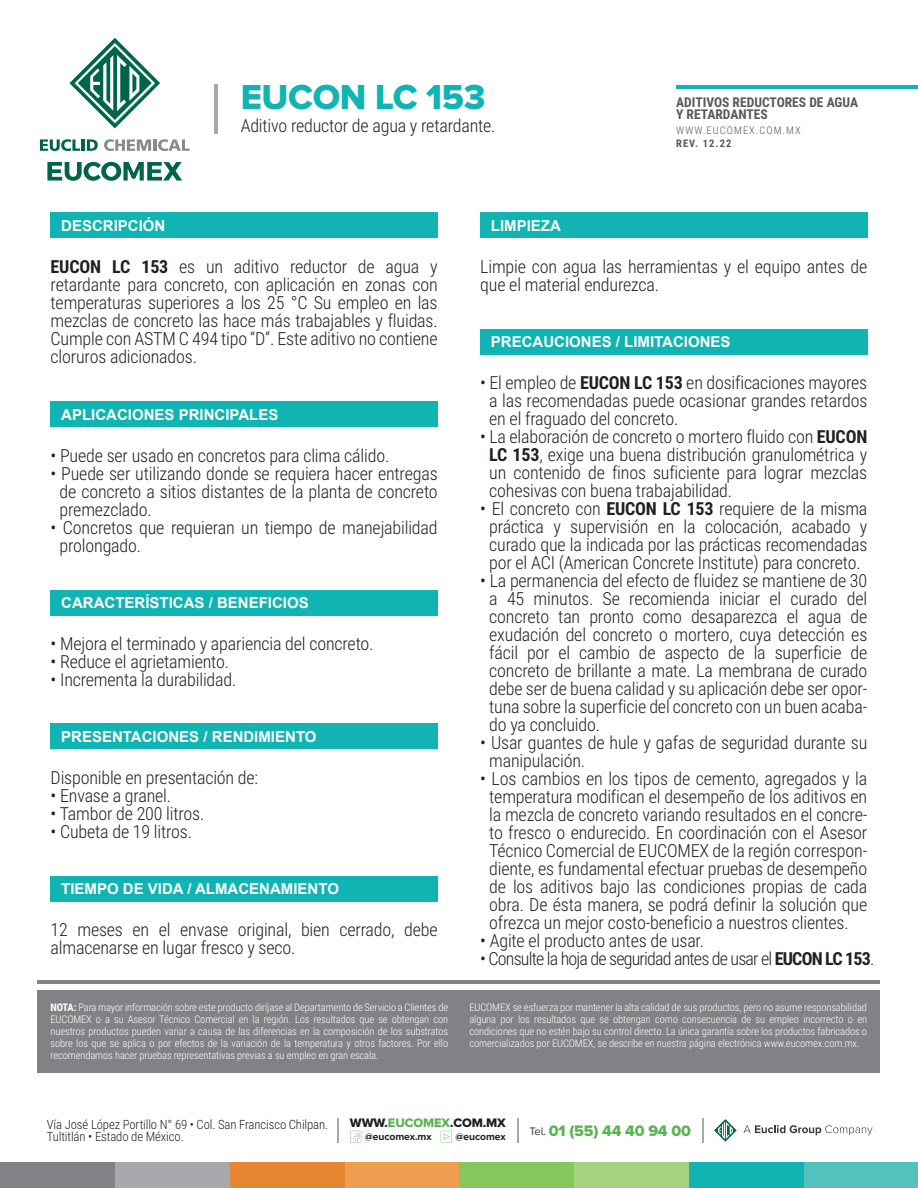
<style>
.page{position:relative;width:918px;height:1188px;background:#fff}
.page>*{position:absolute;margin:0;border:0;box-sizing:border-box;transform-origin:0 0}
.t1{font:36px "Proxima Nova A Extrabld";letter-spacing:-.01em;color:#10b5b3}
.t2{font:300 18px/18px "Roboto Condensed";letter-spacing:-.01em;color:#231f20;text-align:justify}
.t3{font:300 18px "Roboto Condensed";letter-spacing:-.045em;color:#231f20}
.t4{font:15.75px "Proxima Nova A Extrabld";letter-spacing:-.01em;color:#5ab453}
.t5{font:700 15px "Arial";color:#fff}
.t6{font:700 13.5px/12.8px "Roboto Condensed";color:#575a5b}
.t7{font:300 12.75px/12.8px "Roboto Condensed";letter-spacing:-.01em;color:#231f20}
.t8{font:12.75px "Proxima Nova A Extrabld";letter-spacing:-.01em;color:#231f20}
.t9{font:300 10.5px/12px "Roboto Condensed";letter-spacing:-.01em;color:#fff;text-align:justify}
.t10{font:300 10.5px "Roboto Condensed";letter-spacing:.1em;color:#57585a}
.t11{font:700 10.5px "Roboto Condensed";letter-spacing:.1em;color:#57585a}
.t12{font:700 10.35px "Proxima Nova A";letter-spacing:-.01em;color:#231f20}
.s1{font-weight:700}
.s2{color:#5ab453}
.s3{font-family:"Proxima Nova A";font-size:11.25px;color:#333739}
</style>
<div class="page">
<div style="left:804px;top:1162px;width:114px;height:26px;background:#52c2bf"></div>
<div style="left:689px;top:1162px;width:115px;height:26px;background:#10b5b3"></div>
<div style="left:574px;top:1162px;width:115px;height:26px;background:#a6d281"></div>
<div style="left:459px;top:1162px;width:115px;height:26px;background:#85c65d"></div>
<div style="left:345px;top:1162px;width:114px;height:26px;background:#ee9e4e"></div>
<div style="left:230px;top:1162px;width:115px;height:26px;background:#e88530"></div>
<div style="left:115px;top:1162px;width:115px;height:26px;background:#a8a9ad"></div>
<div style="left:0;top:1162px;width:115px;height:26px;background:#808285"></div>
<svg style="left:714px;top:1119px;width:23px;height:23px"></svg>
<svg style="left:744px;top:1125px;width:129px;height:10px"></svg>
<svg style="left:441px;top:1131px;width:11px;height:12px"></svg>
<svg style="left:350px;top:1131px;width:11px;height:12px"></svg>
<svg style="left:702px;top:1118px;width:1px;height:25px"></svg>
<svg style="left:517px;top:1118px;width:1px;height:25px"></svg>
<hr style="left:337px;top:1118px;width:2px;height:25px;background:#a8a9ad">
<hr style="left:676px;top:86px;width:242px;height:3px;background:#10b5b3">
<hr style="left:214px;top:84px;width:4px;height:50px;background:#a8a9ad">
<svg style="left:47px;top:162px;width:135px;height:19px"></svg>
<svg style="left:69px;top:38px;width:91px;height:90px"></svg>
<svg style="left:40px;top:139px;width:58px;height:12px"></svg>
<svg style="left:104px;top:139px;width:86px;height:12px"></svg>
<div style="left:51px;top:213px;width:387px;height:25px;background:#10b5b3"></div>
<div style="left:51px;top:723px;width:387px;height:26px;background:#10b5b3"></div>
<div style="left:51px;top:876px;width:387px;height:26px;background:#10b5b3"></div>
<div style="left:480px;top:329px;width:387px;height:26px;background:#10b5b3"></div>
<div style="left:51px;top:402px;width:387px;height:25px;background:#10b5b3"></div>
<div style="left:51px;top:590px;width:387px;height:25px;background:#10b5b3"></div>
<div style="left:480px;top:213px;width:387px;height:25px;background:#10b5b3"></div>
<div style="left:37px;top:990px;width:843px;height:82px;background:#808285"></div>
<hr style="left:37px;top:980px;width:843px;height:3px;background:#808285">
<h1 class="t1" style="left:241px;top:76px;width:246px">EUCON LC 153</h1>
<p class="t2" style="left:241px;top:116px;width:256px">Aditivo reductor de agua y retardante.</p>
<p class="t6" style="left:676px;top:95px;width:183px">ADITIVOS REDUCTORES DE AGUA<br>Y RETARDANTES</p>
<p class="t10" style="left:676px;top:123px;width:126px">WWW.EUCOMEX.COM.MX</p>
<p class="t11" style="left:676px;top:136px;width:57px">REV. 12.22</p>
<p class="t5" style="left:61px;top:216px;width:106px">DESCRIPCIÓN</p>
<p class="t2" style="left:51px;top:257px;width:389px"><span class="s1">EUCON LC 153</span> es un aditivo reductor de agua y retardante para concreto, con aplicación en zonas con temperaturas superiores a los 25 °C Su empleo en las mezclas de concreto las hace más trabajables y fluidas.<br>Cumple con ASTM C 494 tipo “D”. Este aditivo no contiene cloruros adicionados.</p>
<p class="t5" style="left:61px;top:404px;width:219px">APLICACIONES PRINCIPALES</p>
<p class="t2" style="left:51px;top:446px;width:340px">• Puede ser usado en concretos para clima cálido.</p>
<p class="t2" style="left:60px;top:464px;width:380px;text-indent:-9px">• Puede ser utilizando donde se requiera hacer entregas de concreto a sitios distantes de la planta de concreto premezclado.</p>
<p class="t2" style="left:60px;top:518px;width:380px;text-indent:-9px">• Concretos que requieran un tiempo de manejabilidad prolongado.</p>
<p class="t5" style="left:61px;top:593px;width:249px">CARACTERÍSTICAS / BENEFICIOS</p>
<p class="t2" style="left:51px;top:634px;width:324px">• Mejora el terminado y apariencia del concreto.</p>
<p class="t2" style="left:51px;top:652px;width:180px">• Reduce el agrietamiento.</p>
<p class="t2" style="left:51px;top:670px;width:187px">• Incrementa la durabilidad.</p>
<p class="t5" style="left:61px;top:726px;width:257px">PRESENTACIONES / RENDIMIENTO</p>
<p class="t2" style="left:51px;top:768px;width:209px">Disponible en presentación de:</p>
<p class="t2" style="left:51px;top:786px;width:122px">• Envase a granel.</p>
<p class="t2" style="left:51px;top:804px;width:155px">• Tambor de 200 litros.</p>
<p class="t2" style="left:51px;top:822px;width:143px">• Cubeta de 19 litros.</p>
<p class="t5" style="left:61px;top:879px;width:279px">TIEMPO DE VIDA / ALMACENAMIENTO</p>
<p class="t2" style="left:51px;top:920px;width:389px">12 meses en el envase original, bien cerrado, debe almacenarse en lugar fresco y seco.</p>
<p class="t5" style="left:491px;top:216px;width:72px">LIMPIEZA</p>
<p class="t2" style="left:480px;top:257px;width:389px">Limpie con agua las herramientas y el equipo antes de que el material endurezca.</p>
<p class="t5" style="left:491px;top:332px;width:241px">PRECAUCIONES / LIMITACIONES</p>
<p class="t2" style="left:489px;top:373px;width:380px;text-indent:-9px">• El empleo de <span class="s1">EUCON LC 153</span> en dosificaciones mayores a las recomendadas puede ocasionar grandes retardos en el fraguado del concreto.</p>
<p class="t2" style="left:489px;top:427px;width:380px;text-indent:-9px">• La elaboración de concreto o mortero fluido con <span class="s1">EUCON LC 153</span>, exige una buena distribución granulométrica y un contenido de finos suficiente para lograr mezclas cohesivas con buena trabajabilidad.</p>
<p class="t2" style="left:480px;top:499px;width:389px;text-align:center">• El concreto con <span class="s1">EUCON LC 153</span> requiere de la misma práctica y supervisión en la colocación, acabado y curado que la indicada por las prácticas recomendadas por el ACI (American Concrete Institute) para concreto.</p>
<p class="t2" style="left:489px;top:571px;width:380px;text-indent:-9px">• La permanencia del efecto de fluidez se mantiene de 30 a 45 minutos. Se recomienda iniciar el curado del concreto tan pronto como desaparezca el agua de exudación del concreto o mortero, cuya detección es fácil por el cambio de aspecto de la superficie de concreto de brillante a mate. La membrana de curado debe ser de buena calidad y su aplicación debe ser opor&shy;tuna sobre la superficie del concreto con un buen acaba&shy;do ya concluido.</p>
<p class="t2" style="left:489px;top:733px;width:380px;text-indent:-9px">• Usar guantes de hule y gafas de seguridad durante su manipulación.</p>
<p class="t2" style="left:480px;top:769px;width:389px;text-align:center">• Los cambios en los tipos de cemento, agregados y la temperatura modifican el desempeño de los aditivos en la mezcla de concreto variando resultados en el concre&shy;to fresco o endurecido. En coordinación con el Asesor Técnico Comercial de EUCOMEX de la región correspon&shy;diente, es fundamental efectuar pruebas de desempeño de los aditivos bajo las condiciones propias de cada obra. De ésta manera, se podrá definir la solución que ofrezca un mejor costo-beneficio a nuestros clientes.</p>
<p class="t2" style="left:480px;top:931px;width:225px">• Agite el producto antes de usar.</p>
<p class="t3" style="left:480px;top:946px;width:396px">• Consulte la hoja de seguridad antes de usar el <span class="s1">EUCON LC 153</span>.</p>
<p class="t9" style="left:51px;top:1001px;width:399px"><span class="s1">NOTA:</span> Para mayor información sobre este producto diríjase al Departamento de Servicio a Clientes de EUCOMEX o a su Asesor Técnico Comercial en la región. Los resultados que se obtengan con nuestros productos pueden variar a causa de las diferencias en la composición de los substratos sobre los que se aplica o por efectos de la variación de la temperatura y otros factores. Por ello recomendamos hacer pruebas representativas previas a su empleo en gran escala.</p>
<p class="t9" style="left:469px;top:1001px;width:399px">EUCOMEX se esfuerza por mantener la alta calidad de sus productos, pero no asume responsabilidad alguna por los resultados que se obtengan como consecuencia de su empleo incorrecto o en condiciones que no estén bajo su control directo. La única garantía sobre los productos fabricados o comercializados por EUCOMEX, se describe en nuestra página electrónica www.eucomex.com.mx.</p>
<p class="t8" style="left:350px;top:1115px;width:157px">WWW.<span class="s2">EUCOMEX</span>.COM.MX</p>
<p class="t12" style="left:365px;top:1131px;width:68px">@eucomex.mx</p>
<p class="t12" style="left:456px;top:1131px;width:52px">@eucomex</p>
<p class="t7" style="left:47px;top:1117px;width:283px">Vía José López Portillo N° 69 • Col. San Francisco Chilpan.<br>Tultitlán • Estado de México.</p>
<p class="t4" style="left:529px;top:1121px;width:163px"><span class="s3">Tel.</span> 01 (55) 44 40 94 00</p>
</div>
